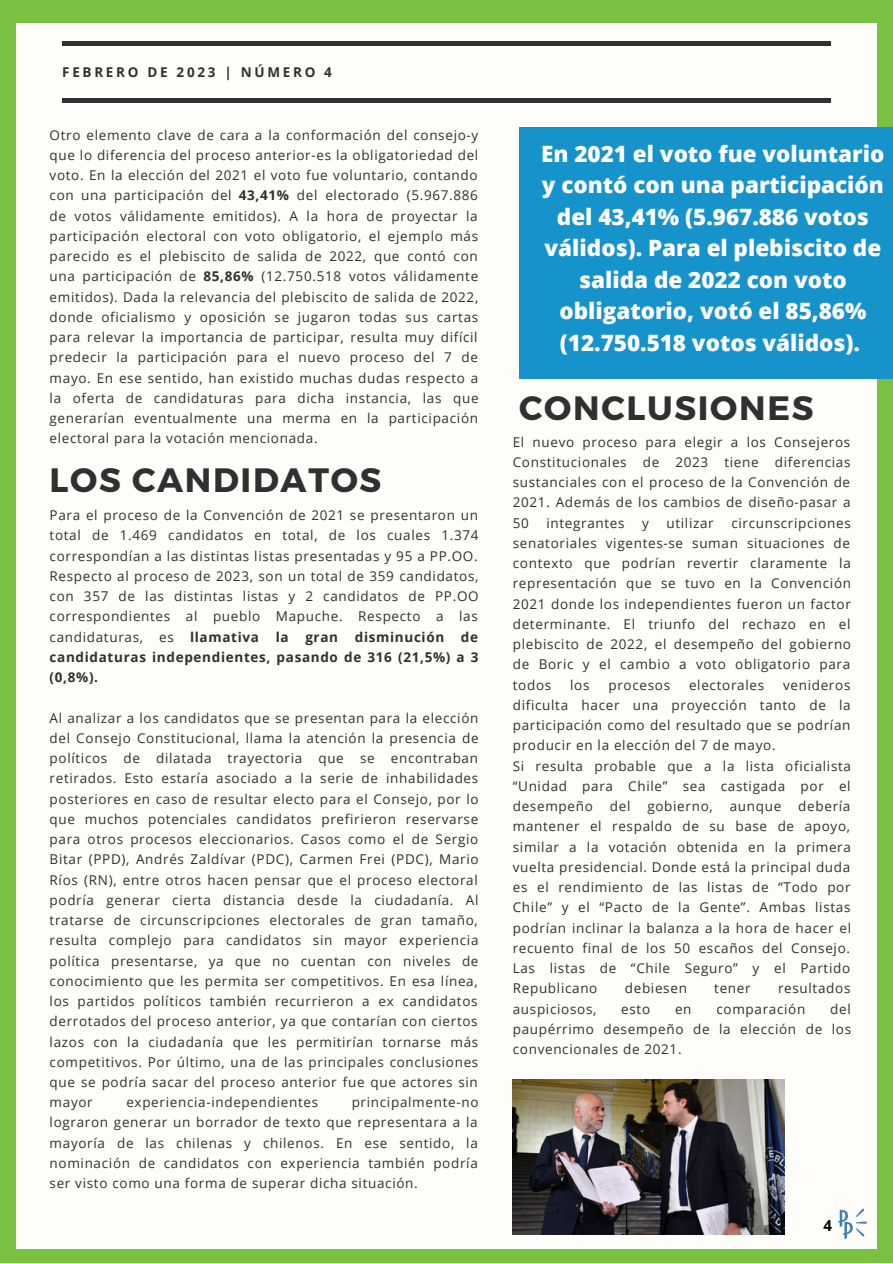
<style>
.page{position:relative;width:893px;height:1264px;background:#fff}
.page>*{position:absolute;margin:0;border:0;box-sizing:border-box;transform-origin:0 0}
.t1{font:700 33.75px "Montserrat";letter-spacing:.05em;color:#303030}
.t2{font:800 22.5px/31.5px "Open Sans";color:#fff;text-align:center}
.t3{font:700 15.15px "Open Sans";color:#000}
.t4{font:13.5px/20.2px "Open Sans";letter-spacing:.05em;color:#303030;text-align:justify}
.t5{font:700 13.5px "Open Sans";letter-spacing:.2em;color:#303030}
.s1{font-weight:700}
</style>
<div class="page">
<div style="left:0;top:0;width:892px;height:1262px;background:#7ac142"></div>
<div style="left:17px;top:23px;width:859px;height:1225px;background:#fffdfa"></div>
<div style="left:519px;top:127px;width:373px;height:252px;background:#1793cb"></div>
<img style="left:838px;top:1208px;width:29px;height:32px">
<hr style="left:62px;top:99px;width:768px;height:3px;background:#303030">
<hr style="left:62px;top:42px;width:768px;height:3px;background:#303030">
<img style="left:512px;top:1079px;width:272px;height:155px">
<p class="t5" style="left:62px;top:62px;width:271px">FEBRERO DE 2023 | NÚMERO 4</p>
<p class="t4" style="left:50px;top:124px;width:430px">Otro elemento clave de cara a la conformación del consejo-y que lo diferencia del proceso anterior-es la obligatoriedad del voto. En la elección del 2021 el voto fue voluntario, contando con una participación del <span class="s1">43,41%</span> del electorado (5.967.886 de votos válidamente emitidos). A la hora de proyectar la participación electoral con voto obligatorio, el ejemplo más parecido es el plebiscito de salida de 2022, que contó con una participación de <span class="s1">85,86%</span> (12.750.518 votos válidamente emitidos). Dada la relevancia del plebiscito de salida de 2022, donde oficialismo y oposición se jugaron todas sus cartas para relevar la importancia de participar, resulta muy difícil predecir la participación para el nuevo proceso del 7 de mayo. En ese sentido, han existido muchas dudas respecto a la oferta de candidaturas para dicha instancia, las que generarían eventualmente una merma en la participación electoral para la votación mencionada.</p>
<h1 class="t1" style="left:50px;top:458px;width:333px">LOS CANDIDATOS</h1>
<p class="t4" style="left:50px;top:505px;width:430px">Para el proceso de la Convención de 2021 se presentaron un total de 1.469 candidatos en total, de los cuales 1.374 correspondían a las distintas listas presentadas y 95 a PP.OO.<br>Respecto al proceso de 2023, son un total de 359 candidatos, con 357 de las distintas listas y 2 candidatos de PP.OO correspondientes al pueblo Mapuche. Respecto a las candidaturas, es <span class="s1">llamativa la gran disminución de candidaturas independientes, pasando de 316 (21,5%) a 3 (0,8%).</span></p>
<p class="t4" style="left:50px;top:707px;width:430px">Al analizar a los candidatos que se presentan para la elección del Consejo Constitucional, llama la atención la presencia de políticos de dilatada trayectoria que se encontraban retirados. Esto estaría asociado a la serie de inhabilidades posteriores en caso de resultar electo para el Consejo, por lo que muchos potenciales candidatos prefirieron reservarse para otros procesos eleccionarios. Casos como el de Sergio Bitar (PPD), Andrés Zaldívar (PDC), Carmen Frei (PDC), Mario Ríos (RN), entre otros hacen pensar que el proceso electoral podría generar cierta distancia desde la ciudadanía. Al tratarse de circunscripciones electorales de gran tamaño, resulta complejo para candidatos sin mayor experiencia política presentarse, ya que no cuentan con niveles de conocimiento que les permita ser competitivos. En esa línea, los partidos políticos también recurrieron a ex candidatos derrotados del proceso anterior, ya que contarían con ciertos lazos con la ciudadanía que les permitirían tornarse más competitivos. Por último, una de las principales conclusiones que se podría sacar del proceso anterior fue que actores sin mayor</p>
<p class="t4" style="left:50px;top:1091px;width:430px;text-indent:302px">principalmente-no lograron generar un borrador de texto que representara a la mayoría de las chilenas y chilenos. En ese sentido, la nominación de candidatos con experiencia también podría ser visto como una forma de superar dicha situación.</p>
<p class="t4" style="left:126px;top:1091px;width:193px">experiencia-independientes</p>
<h2 class="t2" style="left:541px;top:137px;width:344px">En 2021 el voto fue voluntario y contó con una participación del 43,41% (5.967.886 votos válidos). Para el plebiscito de salida de 2022 con voto obligatorio, votó el 85,86% (12.750.518 votos válidos).</h2>
<h1 class="t1" style="left:519px;top:386px;width:296px">CONCLUSIONES</h1>
<p class="t4" style="left:512px;top:431px;width:339px">El nuevo proceso para elegir a los Consejeros Constitucionales de 2023 tiene diferencias sustanciales con el proceso de la Convención de 2021. Además de los cambios de diseño-pasar a 50</p>
<p class="t4" style="left:546px;top:512px;width:80px">integrantes</p>
<p class="t4" style="left:642px;top:512px;width:8px">y</p>
<p class="t4" style="left:666px;top:512px;width:49px">utilizar</p>
<p class="t4" style="left:512px;top:512px;width:340px;text-indent:218px">circunscripciones senatoriales vigentes-se suman situaciones de contexto que podrían revertir claramente la representación que se tuvo en la Convención 2021 donde los independientes fueron un factor determinante. El triunfo del rechazo en el plebiscito de 2022, el desempeño del gobierno de Boric y el cambio a voto obligatorio para todos</p>
<p class="t4" style="left:512px;top:674px;width:340px;text-align:left;text-indent:270px">venideros dificulta hacer una proyección tanto de la participación como del resultado que se podrían producir en la elección del 7 de mayo.<br>Si resulta probable que a la lista oficialista “Unidad para Chile” sea castigada por el desempeño</p>
<p class="t4" style="left:570px;top:674px;width:21px">los</p>
<p class="t4" style="left:608px;top:674px;width:63px">procesos</p>
<p class="t4" style="left:689px;top:674px;width:77px">electorales</p>
<p class="t4" style="left:512px;top:795px;width:340px;text-indent:285px">debería mantener el respaldo de su base de apoyo, similar a la votación obtenida en la primera vuelta presidencial. Donde está la principal duda es el rendimiento de las listas de “Todo por Chile” y el “Pacto de la Gente”. Ambas listas podrían inclinar la balanza a la hora de hacer el recuento final de los 50 escaños del Consejo.<br>Las listas de “Chile Seguro” y el Partido Republicano</p>
<p class="t4" style="left:609px;top:795px;width:22px">del</p>
<p class="t4" style="left:647px;top:795px;width:67px">gobierno,</p>
<p class="t4" style="left:729px;top:795px;width:53px">aunque</p>
<p class="t4" style="left:624px;top:977px;width:64px">debiesen</p>
<p class="t4" style="left:714px;top:977px;width:38px">tener</p>
<p class="t4" style="left:778px;top:977px;width:74px">resultados</p>
<p class="t4" style="left:512px;top:998px;width:85px">auspiciosos,</p>
<p class="t4" style="left:621px;top:998px;width:30px">esto</p>
<p class="t4" style="left:675px;top:998px;width:18px">en</p>
<p class="t4" style="left:716px;top:998px;width:90px">comparación</p>
<p class="t4" style="left:512px;top:998px;width:340px;text-indent:317px">del paupérrimo desempeño de la elección de los convencionales de 2021.</p>
<p class="t3" style="left:823px;top:1214px;width:10px">4</p>
</div>
